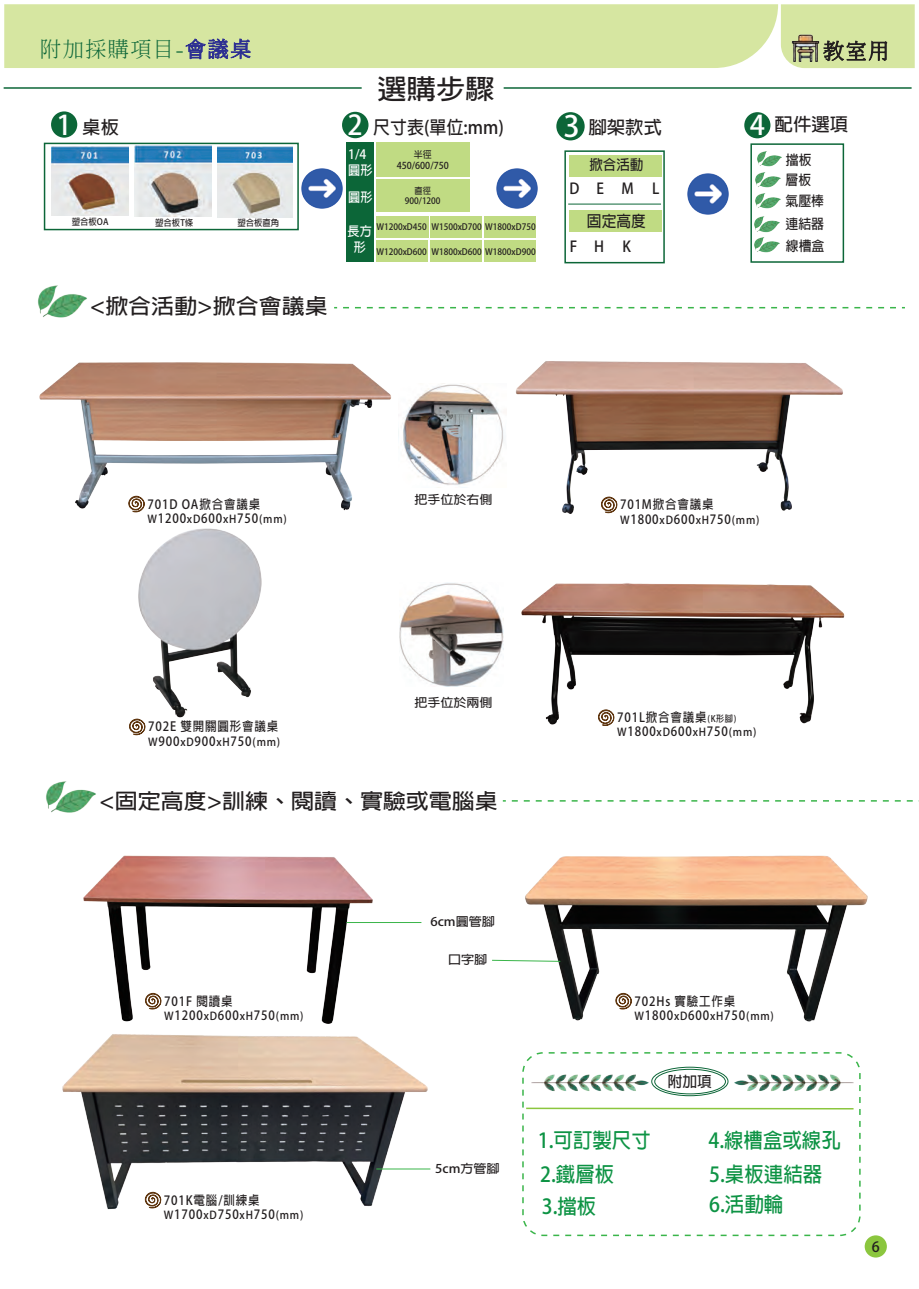
<style>
.page{position:relative;width:919px;height:1289px;background:#fff}
.page>*{position:absolute;margin:0;border:0;box-sizing:border-box;transform-origin:0 0}
.t1{font:700 29.1px "Adobe Fan Heiti Std";color:#fff}
.t2{font:700 27.3px "Adobe Fan Heiti Std";color:#fff}
.t3{font:700 27px "Adobe Fan Heiti Std";color:#231f20;scale:1.09 1}
.t4{font:700 27px "Adobe Fan Heiti Std";color:#fff}
.t5{font:700 21.15px "Adobe Fan Heiti Std";color:#231f20;scale:1.09 1}
.t6{font:300 21px "Adobe Ming Std";letter-spacing:.075em;color:#0c6638}
.t7{font:700 20.7px/32.8px "Adobe Fan Heiti Std";color:#0d9344;scale:.94 1}
.t8{font:700 18px "Adobe Fan Heiti Std";color:#231f20}
.t9{font:700 18px "Adobe Fan Heiti Std";color:#231f20;scale:.94 1}
.t10{font:700 15.6px "Adobe Fan Heiti Std";color:#231f20;scale:.94 1}
.t11{font:700 15px "Adobe Fan Heiti Std";letter-spacing:1.245em;color:#231f20;scale:.94 1}
.t12{font:700 14.7px "Adobe Fan Heiti Std";color:#231f20}
.t13{font:700 14.25px "Adobe Fan Heiti Std";color:#231f20;scale:.94 1}
.t14{font:700 14.1px "Adobe Fan Heiti Std";color:#231f20}
.t15{font:700 13.65px/20.9px "Adobe Fan Heiti Std";color:#231f20;scale:.94 1}
.t16{font:700 12.9px/15.5px "Adobe Fan Heiti Std";color:#fff;text-align:center;scale:.94 1}
.t17{font:700 12.75px/14.2px "Adobe Fan Heiti Std";letter-spacing:.075em;color:#231f20;scale:.9 1}
.t18{font:700 12px "Adobe Fan Heiti Std";color:#231f20;scale:1.09 1}
.t19{font:700 10.95px "Adobe Fan Heiti Std";color:#231f20;scale:.95 1}
.t20{font:700 9.45px/11.4px "Adobe Fan Heiti Std";color:#231f20;text-align:center;scale:.94 1}
.t21{font:700 8.85px/10.5px "Adobe Fan Heiti Std";color:#231f20;text-align:center;scale:.94 1}
.s1{color:#2e3092}
.s2{font-size:27px;color:#fff}
.s3{font-size:10.95px}
.s4{font-size:12.75px}
.s5{font-size:9px}
</style>
<div class="page">
<svg style="left:780px;top:4px;width:134px;height:64px;background:#c9d89a"></svg>
<img style="left:791px;top:33px;width:29px;height:30px">
<div style="left:4px;top:4px;width:774px;height:64px;background:#d6e6a1"></div>
<svg style="left:185px;top:39px;width:65px;height:21px"></svg>
<img style="left:62px;top:1036px;width:369px;height:174px">
<img style="left:46px;top:781px;width:50px;height:32px">
<div style="left:522px;top:1052px;width:338px;height:184px;border:2px dashed #3ab54a;border-radius:20px"></div>
<svg style="left:512px;top:800px;width:407px;height:1px"></svg>
<img style="left:83px;top:855px;width:290px;height:181px">
<img style="left:525px;top:855px;width:343px;height:167px">
<hr style="left:346px;top:922px;width:75px;height:1px;background:#3ab54a">
<svg style="left:492px;top:959px;width:69px;height:3px"></svg>
<hr style="left:376px;top:1168px;width:54px;height:1px;background:#3ab54a">
<div style="left:864px;top:1235px;width:22px;height:22px;background:#8bc63e;border-radius:50%"></div>
<img style="left:134px;top:146px;width:78px;height:70px">
<img style="left:217px;top:146px;width:75px;height:71px">
<img style="left:52px;top:146px;width:76px;height:70px">
<img style="left:38px;top:285px;width:49px;height:33px">
<img style="left:757px;top:151px;width:25px;height:16px">
<img style="left:755px;top:172px;width:26px;height:37px">
<img style="left:754px;top:216px;width:26px;height:37px">
<div style="left:44px;top:143px;width:255px;height:87px;border:2px solid #0c6638"></div>
<div style="left:564px;top:150px;width:100px;height:113px;border:2px solid #0c6638"></div>
<div style="left:750px;top:143px;width:94px;height:120px;border:2px solid #0c6638"></div>
<div style="left:376px;top:240px;width:52px;height:22px;background:#c0db83"></div>
<div style="left:376px;top:142px;width:93px;height:35px;background:#c0db83"></div>
<div style="left:568px;top:155px;width:93px;height:21px;background:#c0db83"></div>
<div style="left:376px;top:179px;width:93px;height:33px;background:#c0db83"></div>
<div style="left:376px;top:216px;width:52px;height:22px;background:#c0db83"></div>
<div style="left:430px;top:216px;width:52px;height:22px;background:#c0db83"></div>
<div style="left:430px;top:240px;width:52px;height:22px;background:#c0db83"></div>
<div style="left:568px;top:210px;width:93px;height:22px;background:#c0db83"></div>
<div style="left:484px;top:216px;width:52px;height:22px;background:#c0db83"></div>
<div style="left:484px;top:240px;width:52px;height:22px;background:#c0db83"></div>
<div style="left:346px;top:142px;width:27px;height:120px;background:#0c6638"></div>
<hr style="left:4px;top:87px;width:357px;height:2px;background:#0c6638">
<hr style="left:503px;top:87px;width:408px;height:2px;background:#0c6638">
<svg style="left:343px;top:307px;width:561px;height:1px"></svg>
<div style="left:51px;top:111px;width:26px;height:27px;background:#0c6638;border-radius:50%"></div>
<div style="left:556px;top:112px;width:28px;height:28px;background:#0c6638;border-radius:50%"></div>
<div style="left:744px;top:112px;width:26px;height:26px;background:#0c6638;border-radius:50%"></div>
<div style="left:342px;top:112px;width:26px;height:26px;background:#0c6638;border-radius:50%"></div>
<hr style="left:568px;top:204px;width:93px;height:1px;background:#0c6638">
<img style="left:39px;top:362px;width:352px;height:151px">
<img style="left:398px;top:383px;width:106px;height:102px">
<img style="left:521px;top:583px;width:324px;height:143px">
<svg style="left:129px;top:723px;width:17px;height:12px"></svg>
<img style="left:130px;top:528px;width:132px;height:199px">
<img style="left:399px;top:582px;width:104px;height:105px">
<img style="left:301px;top:168px;width:42px;height:41px">
<img style="left:496px;top:168px;width:42px;height:41px">
<img style="left:687px;top:173px;width:42px;height:42px">
<img style="left:515px;top:361px;width:328px;height:153px">
<hr style="left:526px;top:1107px;width:327px;height:2px;background:#8bc63e">
<div style="left:654px;top:1069px;width:71px;height:25px;border:1px solid #0c6638;border-radius:50%"></div>
<div style="left:651px;top:1066px;width:77px;height:29px;border:1px solid #0c6638;border-radius:50%"></div>
<img style="left:734px;top:1074px;width:120px;height:36px">
<img style="left:530px;top:1074px;width:119px;height:36px">
<h3 class="t6" style="left:40px;top:37px;width:213px">附加採購項目-<span class="s1">會議桌</span></h3>
<h3 class="t3" style="left:377px;top:73px;width:109px">選購步驟</h3>
<h3 class="t9" style="left:373px;top:117px;width:140px">尺寸表(單位:mm)</h3>
<h3 class="t8" style="left:588px;top:117px;width:75px">腳架款式</h3>
<h3 class="t4" style="left:57px;top:109px;width:17px">1</h3>
<h2 class="t2" style="left:347px;top:109px;width:17px">2</h2>
<h1 class="t1" style="left:563px;top:109px;width:18px">3</h1>
<h3 class="t8" style="left:749px;top:114px;width:100px"><span class="s2">4</span> 配件選項</h3>
<h3 class="t8" style="left:82px;top:117px;width:38px">桌板</h3>
<p class="t21" style="left:72px;top:216px;width:41px">塑合板OA</p>
<p class="t21" style="left:155px;top:218px;width:42px">塑合板T條</p>
<p class="t21" style="left:237px;top:218px;width:46px">塑合板直角</p>
<h3 class="t5" style="left:90px;top:294px;width:220px">&lt;掀合活動&gt;掀合會議桌</h3>
<p class="t16" style="left:348px;top:147px;width:27px;text-align:left">1/4圓形</p>
<p class="t16" style="left:348px;top:190px;width:27px">圓形</p>
<p class="t20" style="left:397px;top:149px;width:57px">半徑<br>450/600/750</p>
<p class="t13" style="left:589px;top:156px;width:59px">掀合活動</p>
<p class="t15" style="left:785px;top:149px;width:43px">擋板層板氣壓棒</p>
<p class="t15" style="left:785px;top:214px;width:43px;line-height:21.5px">連結器線槽盒</p>
<p class="t11" style="left:569px;top:180px;width:97px">DEML</p>
<p class="t21" style="left:405px;top:185px;width:39px">直徑<br>900/1200</p>
<p class="t21" style="left:431px;top:222px;width:112px">W1500xD700 W1800xD750</p>
<p class="t10" style="left:587px;top:211px;width:64px">固定高度</p>
<p class="t21" style="left:431px;top:246px;width:112px">W1800xD600 W1800xD900</p>
<p class="t21" style="left:376px;top:222px;width:55px">W1200xD450</p>
<p class="t16" style="left:347px;top:224px;width:27px">長方形</p>
<p class="t11" style="left:570px;top:237px;width:66px">FHK</p>
<p class="t21" style="left:376px;top:246px;width:55px">W1200xD600</p>
<p class="t18" style="left:414px;top:492px;width:73px">把手位於右側</p>
<p class="t17" style="left:147px;top:497px;width:156px">701D OA掀合會議桌<br><span class="s3">W</span>1200<span class="s3">xD</span>600<span class="s3">xH</span>750<span class="s3">(mm)</span></p>
<p class="t17" style="left:620px;top:498px;width:156px">701M掀合會議桌<br><span class="s3">W</span>1800<span class="s3">xD</span>600<span class="s3">xH</span>750<span class="s3">(mm)</span></p>
<p class="t17" style="left:148px;top:720px;width:146px">702E 雙開關圓形會議桌</p>
<p class="t19" style="left:148px;top:735px;width:141px">W<span class="s4">900</span>xD<span class="s4">900</span>xH<span class="s4">750</span>(mm)</p>
<p class="t18" style="left:414px;top:695px;width:73px">把手位於兩側</p>
<h3 class="t5" style="left:99px;top:788px;width:367px">&lt;固定高度&gt;訓練、閱讀、實驗或電腦桌</h3>
<p class="t17" style="left:617px;top:710px;width:156px">701L掀合會議桌<span class="s5">(K形腳)<br></span><span class="s3">W</span>1800<span class="s3">xD</span>600<span class="s3">xH</span>750<span class="s3">(mm)</span></p>
<p class="t17" style="left:164px;top:994px;width:156px">701F 閱讀桌<br><span class="s3">W</span>1200<span class="s3">xD</span>600<span class="s3">xH</span>750<span class="s3">(mm)</span></p>
<p class="t17" style="left:164px;top:1193px;width:156px">701K電腦/訓練桌<br><span class="s3">W</span>1700<span class="s3">xD</span>750<span class="s3">xH</span>750<span class="s3">(mm)</span></p>
<p class="t18" style="left:430px;top:913px;width:61px">6cm圓管腳</p>
<p class="t18" style="left:448px;top:952px;width:37px">口字腳</p>
<p class="t18" style="left:435px;top:1161px;width:61px">5cm方管腳</p>
<p class="t17" style="left:634px;top:994px;width:156px">702Hs 實驗工作桌<br><span class="s3">W</span>1800<span class="s3">xD</span>600<span class="s3">xH</span>750<span class="s3">(mm)</span></p>
<h3 class="t7" style="left:538px;top:1124px;width:122px">1.可訂製尺寸<br>2.鐵層板<br>3.擋板</h3>
<p class="t12" style="left:667px;top:1072px;width:46px">附加項</p>
<h3 class="t7" style="left:708px;top:1124px;width:142px">4.線槽盒或線孔</h3>
<h3 class="t7" style="left:709px;top:1158px;width:122px">5.桌板連結器</h3>
<h3 class="t7" style="left:709px;top:1188px;width:80px">6.活動輪</h3>
<p class="t14" style="left:871px;top:1237px;width:9px">6</p>
</div>
